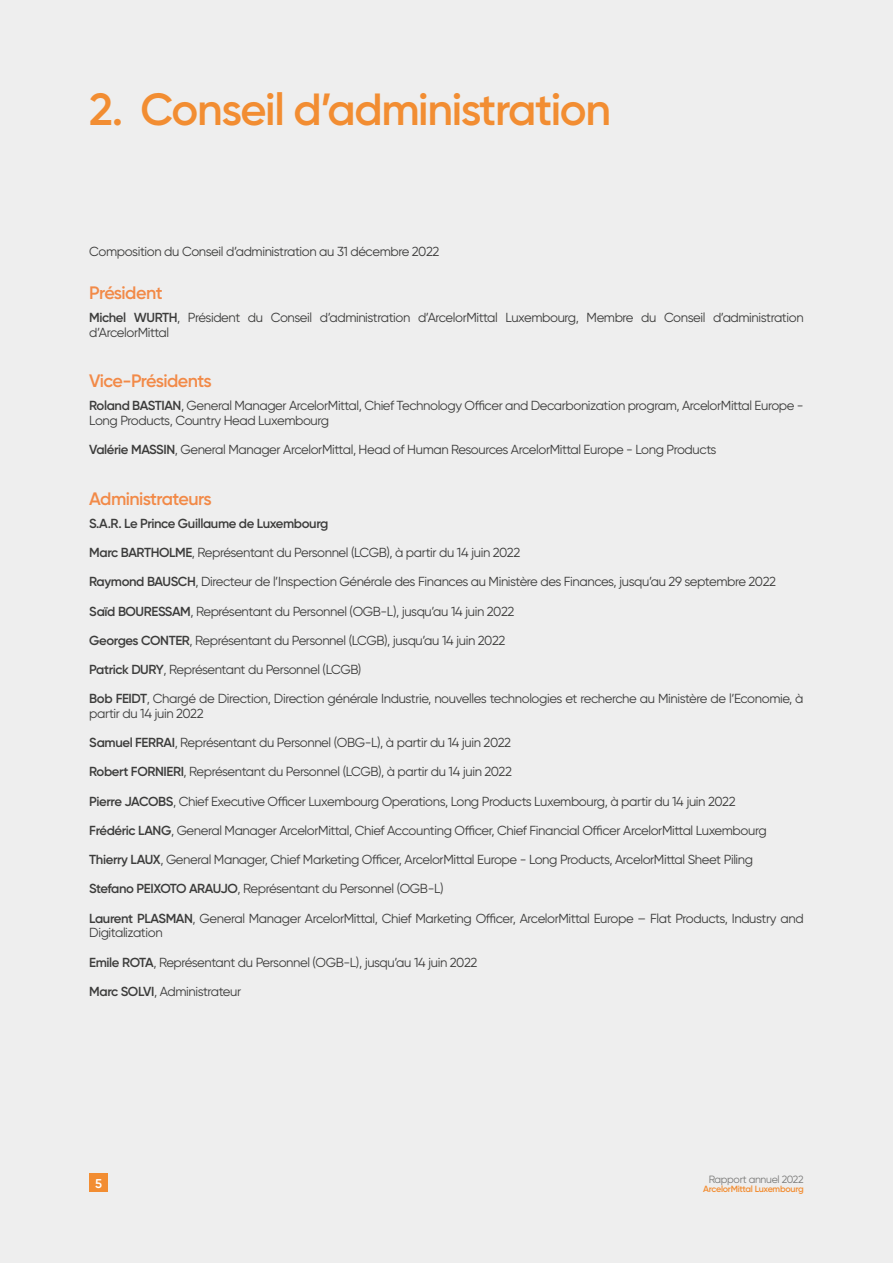
<style>
.page{position:relative;width:893px;height:1263px;background:#eee}
.page>*{position:absolute;margin:0;border:0;box-sizing:border-box;transform-origin:0 0}
.t1{font:600 45px "Gilroy";letter-spacing:-.03em;color:#f28d32}
.t2{font:600 18px "Gilroy";letter-spacing:-.03em;color:#f28a48}
.t3{font:13.2px/14.5px "Gilroy";letter-spacing:-.03em;color:#3c3c3b}
.t4{font:600 13.2px "Gilroy";letter-spacing:-.03em;color:#3c3c3b}
.t5{font:600 12.75px "Gilroy";color:#fff}
.t6{font:10.5px "Gilroy";letter-spacing:-.03em;color:#787877}
.t7{font:600 9px "Gilroy";letter-spacing:-.03em;color:#f28d32}
.s1{font-weight:600}
</style>
<div class="page">
<div style="left:89px;top:1174px;width:19px;height:18px;background:#f28d32"></div>
<h1 class="t1" style="left:89px;top:82px;width:523px">2. Conseil d’administration</h1>
<p class="t3" style="left:89px;top:244px;width:352px">Composition du Conseil d’administration au 31 décembre 2022</p>
<h2 class="t2" style="left:89px;top:282px;width:75px">Président</h2>
<p class="t3" style="left:89px;top:310px;width:716px"><span class="s1">Michel WURTH</span>, Président du Conseil d’administration d’ArcelorMittal Luxembourg, Membre du Conseil d’administration d’ArcelorMittal</p>
<h2 class="t2" style="left:89px;top:370px;width:124px">Vice-Présidents</h2>
<p class="t3" style="left:89px;top:398px;width:716px"><span class="s1">Roland BASTIAN</span>, General Manager ArcelorMittal, Chief Technology Officer and Decarbonization program, ArcelorMittal Europe -<br>Long Products, Country Head Luxembourg</p>
<p class="t3" style="left:89px;top:442px;width:629px"><span class="s1">Valérie MASSIN</span>, General Manager ArcelorMittal, Head of Human Resources ArcelorMittal Europe - Long Products</p>
<h2 class="t2" style="left:89px;top:487px;width:124px">Administrateurs</h2>
<p class="t4" style="left:89px;top:515px;width:241px">S.A.R. Le Prince Guillaume de Luxembourg</p>
<p class="t3" style="left:89px;top:545px;width:433px"><span class="s1">Marc BARTHOLME</span>, Représentant du Personnel (LCGB), à partir du 14 juin 2022</p>
<p class="t3" style="left:89px;top:574px;width:688px"><span class="s1">Raymond BAUSCH</span>, Directeur de l’Inspection Générale des Finances au Ministère des Finances, jusqu’au 29 septembre 2022</p>
<p class="t3" style="left:89px;top:603px;width:427px"><span class="s1">Saïd BOURESSAM</span>, Représentant du Personnel (OGB-L), jusqu’au 14 juin 2022</p>
<p class="t3" style="left:89px;top:633px;width:418px"><span class="s1">Georges CONTER</span>, Représentant du Personnel (LCGB), jusqu’au 14 juin 2022</p>
<p class="t3" style="left:89px;top:662px;width:274px"><span class="s1">Patrick DURY</span>, Représentant du Personnel (LCGB)</p>
<p class="t3" style="left:89px;top:691px;width:716px"><span class="s1">Bob FEIDT</span>, Chargé de Direction, Direction générale Industrie, nouvelles technologies et recherche au Ministère de l’Economie, à partir du 14 juin 2022</p>
<p class="t3" style="left:89px;top:735px;width:423px"><span class="s1">Samuel FERRAI</span>, Représentant du Personnel (OBG-L), à partir du 14 juin 2022</p>
<p class="t3" style="left:89px;top:764px;width:424px"><span class="s1">Robert FORNIERI</span>, Représentant du Personnel (LCGB), à partir du 14 juin 2022</p>
<p class="t3" style="left:89px;top:794px;width:648px"><span class="s1">Pierre JACOBS</span>, Chief Executive Officer Luxembourg Operations, Long Products Luxembourg, à partir du 14 juin 2022</p>
<p class="t3" style="left:89px;top:823px;width:679px"><span class="s1">Frédéric LANG</span>, General Manager ArcelorMittal, Chief Accounting Officer, Chief Financial Officer ArcelorMittal Luxembourg</p>
<p class="t3" style="left:89px;top:852px;width:665px"><span class="s1">Thierry LAUX</span>, General Manager, Chief Marketing Officer, ArcelorMittal Europe - Long Products, ArcelorMittal Sheet Piling</p>
<p class="t3" style="left:89px;top:881px;width:356px"><span class="s1">Stefano PEIXOTO ARAUJO</span>, Représentant du Personnel (OGB-L)</p>
<p class="t3" style="left:89px;top:911px;width:716px"><span class="s1">Laurent PLASMAN</span>, General Manager ArcelorMittal, Chief Marketing Officer, ArcelorMittal Europe – Flat Products, Industry and<br>Digitalization</p>
<p class="t3" style="left:89px;top:954px;width:390px"><span class="s1">Emile ROTA</span>, Représentant du Personnel (OGB-L), jusqu’au 14 juin 2022</p>
<p class="t3" style="left:89px;top:984px;width:153px"><span class="s1">Marc SOLVI</span>, Administrateur</p>
<p class="t5" style="left:95px;top:1176px;width:8px">5</p>
<p class="t6" style="left:709px;top:1173px;width:96px">Rapport annuel 2022</p>
<p class="t7" style="left:703px;top:1183px;width:102px">ArcelorMittal Luxembourg</p>
</div>
